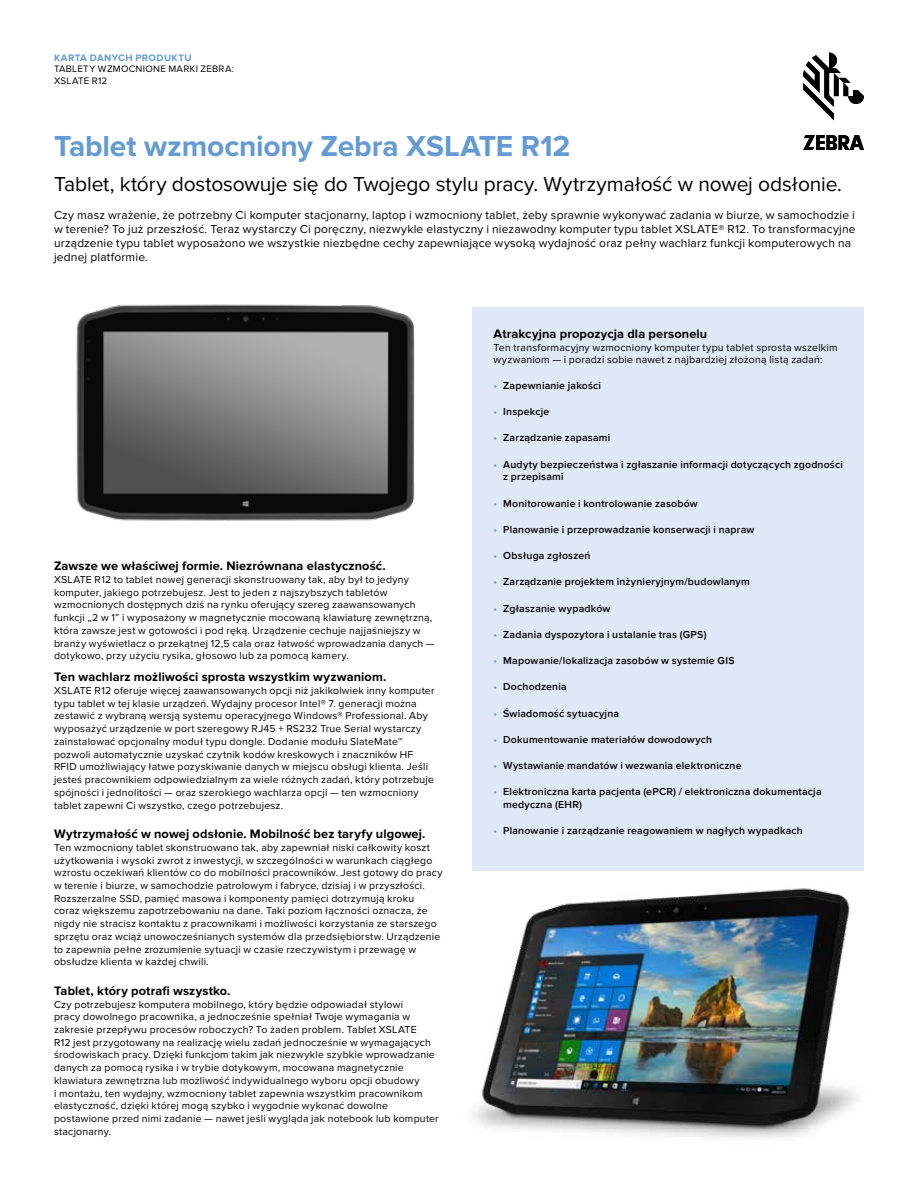
<style>
.page{position:relative;width:918px;height:1188px;background:#fff}
.page>*{position:absolute;margin:0;border:0;box-sizing:border-box;transform-origin:0 0}
.t1{font:700 30px "Proxima Nova";letter-spacing:-.005em;color:#649bd4}
.t2{font:21px "Proxima Nova";letter-spacing:-.005em;color:#000}
.t3{font:700 12.75px "Proxima Nova";letter-spacing:.01em;color:#000}
.t4{font:12px/14.2px "Proxima Nova";letter-spacing:.015em;color:#000}
.t5{font:10.5px/12.8px "Proxima Nova";letter-spacing:.02em;color:#000}
.t6{font:600 10.5px/12.8px "Proxima Nova";letter-spacing:.015em;color:#000}
.t7{font:9.75px/11.2px "Proxima Nova";letter-spacing:.03em;color:#000}
.t8{font:700 9.75px "Proxima Nova";letter-spacing:.045em;color:#649bd4}
.s1{color:#649bd4}
</style>
<div class="page">
<div style="left:472px;top:307px;width:392px;height:563px;background:#dfe8f6"></div>
<img style="left:76px;top:304px;width:339px;height:217px">
<img style="left:472px;top:870px;width:392px;height:268px">
<svg style="left:803px;top:53px;width:61px;height:67px"></svg>
<svg style="left:803px;top:135px;width:61px;height:15px"></svg>
<p class="t8" style="left:54px;top:52px;width:139px">KARTA DANYCH PRODUKTU</p>
<p class="t7" style="left:54px;top:64px;width:182px">TABLETY WZMOCNIONE MARKI ZEBRA:<br>XSLATE R12</p>
<h1 class="t1" style="left:54px;top:129px;width:518px">Tablet wzmocniony Zebra XSLATE R12</h1>
<h2 class="t2" style="left:54px;top:172px;width:790px">Tablet, który dostosowuje się do Twojego stylu pracy. Wytrzymałość w nowej odsłonie.</h2>
<p class="t4" style="left:54px;top:208px;width:803px">Czy masz wrażenie, że potrzebny Ci komputer stacjonarny, laptop i wzmocniony tablet, żeby sprawnie wykonywać zadania w biurze, w samochodzie i w terenie? To już przeszłość. Teraz wystarczy Ci poręczny, niezwykle elastyczny i niezawodny komputer typu tablet XSLATE® R12. To transformacyjne urządzenie typu tablet wyposażono we wszystkie niezbędne cechy zapewniające wysoką wydajność oraz pełny wachlarz funkcji komputerowych na jednej platformie.</p>
<p class="t3" style="left:54px;top:559px;width:333px">Zawsze we właściwej formie. Niezrównana elastyczność.</p>
<p class="t5" style="left:54px;top:573px;width:382px">XSLATE R12 to tablet nowej generacji skonstruowany tak, aby był to jedyny komputer, jakiego potrzebujesz. Jest to jeden z najszybszych tabletów wzmocnionych dostępnych dziś na rynku oferujący szereg zaawansowanych funkcji „2 w 1” i wyposażony w magnetycznie mocowaną klawiaturę zewnętrzną, która zawsze jest w gotowości i pod ręką. Urządzenie cechuje najjaśniejszy w branży wyświetlacz o przekątnej 12,5 cala oraz łatwość wprowadzania danych — dotykowo, przy użyciu rysika, głosowo lub za pomocą kamery.</p>
<p class="t3" style="left:54px;top:670px;width:334px">Ten wachlarz możliwości sprosta wszystkim wyzwaniom.</p>
<p class="t5" style="left:54px;top:684px;width:382px">XSLATE R12 oferuje więcej zaawansowanych opcji niż jakikolwiek inny komputer typu tablet w tej klasie urządzeń. Wydajny procesor Intel® 7. generacji można zestawić z wybraną wersją systemu operacyjnego Windows® Professional. Aby wyposażyć urządzenie w port szeregowy RJ45 + RS232 True Serial wystarczy zainstalować opcjonalny moduł typu dongle. Dodanie modułu SlateMate™ pozwoli automatycznie uzyskać czytnik kodów kreskowych i znaczników HF RFID umożliwiający łatwe pozyskiwanie danych w miejscu obsługi klienta. Jeśli jesteś pracownikiem odpowiedzialnym za wiele różnych zadań, który potrzebuje spójności i jednolitości — oraz szerokiego wachlarza opcji — ten wzmocniony tablet zapewni Ci wszystko, czego potrzebujesz.</p>
<p class="t3" style="left:54px;top:826px;width:373px">Wytrzymałość w nowej odsłonie. Mobilność bez taryfy ulgowej.</p>
<p class="t5" style="left:54px;top:841px;width:390px">Ten wzmocniony tablet skonstruowano tak, aby zapewniał niski całkowity koszt użytkowania i wysoki zwrot z inwestycji, w szczególności w warunkach ciągłego wzrostu oczekiwań klientów co do mobilności pracowników. Jest gotowy do pracy w terenie i biurze, w samochodzie patrolowym i fabryce, dzisiaj i w przyszłości.<br>Rozszerzalne SSD, pamięć masowa i komponenty pamięci dotrzymują kroku<br>coraz większemu zapotrzebowaniu na dane. Taki poziom łączności oznacza, że nigdy nie stracisz kontaktu z pracownikami i możliwości korzystania ze starszego sprzętu oraz wciąż unowocześnianych systemów dla przedsiębiorstw. Urządzenie to zapewnia pełne zrozumienie sytuacji w czasie rzeczywistym i przewagę w obsłudze klienta w każdej chwili.</p>
<p class="t3" style="left:54px;top:983px;width:178px">Tablet, który potrafi wszystko.</p>
<p class="t5" style="left:54px;top:998px;width:386px">Czy potrzebujesz komputera mobilnego, który będzie odpowiadał stylowi<br>pracy dowolnego pracownika, a jednocześnie spełniał Twoje wymagania w zakresie przepływu procesów roboczych? To żaden problem. Tablet XSLATE<br>R12 jest przygotowany na realizację wielu zadań jednocześnie w wymagających środowiskach pracy. Dzięki funkcjom takim jak niezwykle szybkie wprowadzanie danych za pomocą rysika i w trybie dotykowym, mocowana magnetycznie klawiatura zewnętrzna lub możliwość indywidualnego wyboru opcji obudowy<br>i montażu, ten wydajny, wzmocniony tablet zapewnia wszystkim pracownikom elastyczność, dzięki której mogą szybko i wygodnie wykonać dowolne postawione przed nimi zadanie — nawet jeśli wygląda jak notebook lub komputer stacjonarny.</p>
<p class="t3" style="left:494px;top:326px;width:215px">Atrakcyjna propozycja dla personelu</p>
<p class="t5" style="left:494px;top:341px;width:346px">Ten transformacyjny wzmocniony komputer typu tablet sprosta wszelkim wyzwaniom — i poradzi sobie nawet z najbardziej złożoną listą zadań:</p>
<p class="t6" style="left:494px;top:379px;width:109px"><span class="s1">•</span> Zapewnianie jakości</p>
<p class="t6" style="left:494px;top:405px;width:57px"><span class="s1">•</span> Inspekcje</p>
<p class="t6" style="left:494px;top:432px;width:118px"><span class="s1">•</span> Zarządzanie zapasami</p>
<p class="t6" style="left:503px;top:458px;width:341px;text-indent:-10px"><span class="s1">•</span> Audyty bezpieczeństwa i zgłaszanie informacji dotyczących zgodności z przepisami</p>
<p class="t6" style="left:494px;top:497px;width:206px"><span class="s1">•</span> Monitorowanie i kontrolowanie zasobów</p>
<p class="t6" style="left:494px;top:523px;width:262px"><span class="s1">•</span> Planowanie i przeprowadzanie konserwacji i napraw</p>
<p class="t6" style="left:494px;top:549px;width:98px"><span class="s1">•</span> Obsługa zgłoszeń</p>
<p class="t6" style="left:494px;top:576px;width:258px"><span class="s1">•</span> Zarządzanie projektem inżynieryjnym/budowlanym</p>
<p class="t6" style="left:494px;top:602px;width:118px"><span class="s1">•</span> Zgłaszanie wypadków</p>
<p class="t6" style="left:494px;top:628px;width:215px"><span class="s1">•</span> Zadania dyspozytora i ustalanie tras (GPS)</p>
<p class="t6" style="left:494px;top:654px;width:243px"><span class="s1">•</span> Mapowanie/lokalizacja zasobów w systemie GIS</p>
<p class="t6" style="left:494px;top:681px;width:75px"><span class="s1">•</span> Dochodzenia</p>
<p class="t6" style="left:494px;top:707px;width:127px"><span class="s1">•</span> Świadomość sytuacyjna</p>
<p class="t6" style="left:494px;top:733px;width:220px"><span class="s1">•</span> Dokumentowanie materiałów dowodowych</p>
<p class="t6" style="left:494px;top:759px;width:250px"><span class="s1">•</span> Wystawianie mandatów i wezwania elektroniczne</p>
<p class="t6" style="left:503px;top:786px;width:320px;text-indent:-10px"><span class="s1">•</span> Elektroniczna karta pacjenta (ePCR) / elektroniczna dokumentacja medyczna (EHR)</p>
<p class="t6" style="left:494px;top:825px;width:311px"><span class="s1">•</span> Planowanie i zarządzanie reagowaniem w nagłych wypadkach</p>
</div>
